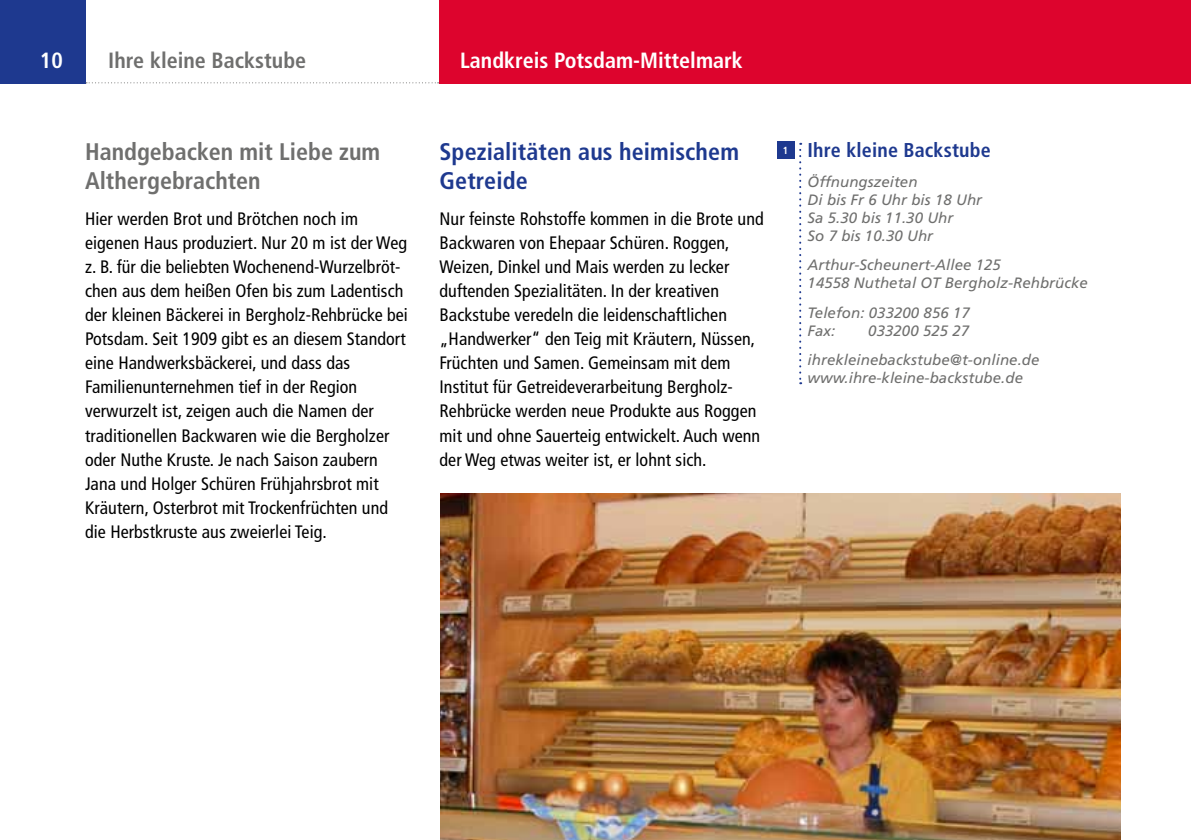
<style>
.page{position:relative;width:1191px;height:840px;background:#fff}
.page>*{position:absolute;margin:0;border:0;box-sizing:border-box;transform-origin:0 0}
.t1{font:700 condensed 24px/28.8px "Frutiger";color:#6f6f6e}
.t2{font:700 condensed 24px/28.8px "Frutiger";letter-spacing:.005em;color:#1e398f}
.t3{font:700 condensed 22px "Frutiger";color:#fff}
.t4{font:700 condensed 22px "Frutiger";color:#6f6f6e}
.t5{font:700 condensed 20px "Frutiger";letter-spacing:.01em;color:#1e398f}
.t6{font:condensed 18px/24px "Frutiger";letter-spacing:.005em;color:#000}
.t7{font:italic 15px/18px "Frutiger";letter-spacing:.005em;color:#6f6f6e}
</style>
<div class="page">
<div style="left:0;top:0;width:86px;height:83px;background:#1e398f"></div>
<div style="left:439px;top:0;width:752px;height:83px;background:#dd042d"></div>
<svg style="left:86px;top:82px;width:352px;height:1px"></svg>
<img style="left:440px;top:493px;width:680px;height:346px">
<svg style="left:799px;top:143px;width:2px;height:241px"></svg>
<div style="left:777px;top:142px;width:17px;height:17px;background:#1e398f"></div>
<p class="t3" style="left:40px;top:47px;width:24px">10</p>
<p class="t4" style="left:108px;top:47px;width:199px">Ihre kleine Backstube</p>
<p class="t3" style="left:460px;top:47px;width:284px">Landkreis Potsdam-Mittelmark</p>
<h1 class="t1" style="left:85px;top:137px;width:296px">Handgebacken mit Liebe zum<br>Althergebrachten</h1>
<p class="t6" style="left:85px;top:207px;width:324px">Hier werden Brot und Brötchen noch im eigenen Haus produziert. Nur 20 m ist der Weg z. B. für die beliebten Wochenend-Wurzelbröt&shy;chen aus dem heißen Ofen bis zum Ladentisch der kleinen Bäckerei in Bergholz-Rehbrücke bei Potsdam. Seit 1909 gibt es an diesem Standort eine Handwerksbäckerei, und dass das Familienunternehmen tief in der Region verwurzelt ist, zeigen auch die Namen der traditionellen Backwaren wie die Bergholzer oder Nuthe Kruste. Je nach Saison zaubern Jana und Holger Schüren Frühjahrsbrot mit Kräutern, Osterbrot mit Trockenfrüchten und die Herbstkruste aus zweierlei Teig.</p>
<h1 class="t2" style="left:439px;top:137px;width:301px">Spezialitäten aus heimischem<br>Getreide</h1>
<p class="t6" style="left:439px;top:207px;width:326px">Nur feinste Rohstoffe kommen in die Brote und Backwaren von Ehepaar Schüren. Roggen, Weizen, Dinkel und Mais werden zu lecker duftenden Spezialitäten. In der kreativen Backstube veredeln die leidenschaftlichen „Handwerker“ den Teig mit Kräutern, Nüssen, Früchten und Samen. Gemeinsam mit dem Institut für Getreideverarbeitung Bergholz-Rehbrücke werden neue Produkte aus Roggen mit und ohne Sauerteig entwickelt. Auch wenn der Weg etwas weiter ist, er lohnt sich.</p>
<p class="t5" style="left:783px;top:139px;width:209px"><sup>1</sup> Ihre kleine Backstube</p>
<p class="t7" style="left:807px;top:172px;width:176px">Öffnungszeiten<br>Di bis Fr 6 Uhr bis 18 Uhr<br>Sa 5.30 bis 11.30 Uhr<br>So 7 bis 10.30 Uhr</p>
<p class="t7" style="left:807px;top:256px;width:282px">Arthur-Scheunert-Allee 125<br>14558 Nuthetal OT Bergholz-Rehbrücke</p>
<p class="t7" style="left:807px;top:303px;width:164px">Telefon: 033200 856 17<br>Fax:</p>
<p class="t7" style="left:807px;top:315px;width:233px;line-height:29.4px;text-indent:61px">033200 525 27 ihrekleinebackstube@t-online.de</p>
<p class="t7" style="left:807px;top:368px;width:217px">www.ihre-kleine-backstube.de</p>
</div>
